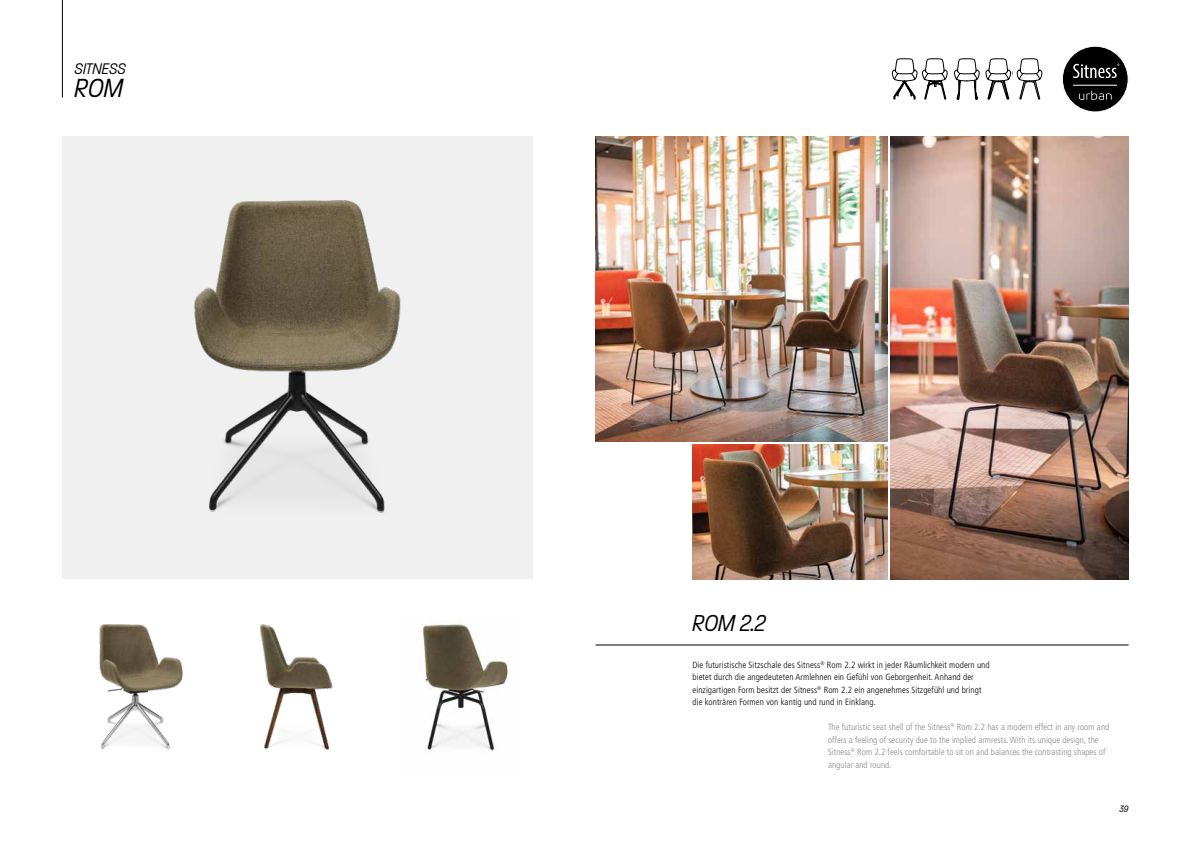
<style>
.page{position:relative;width:1191px;height:842px;background:#fff}
.page>*{position:absolute;margin:0;border:0;box-sizing:border-box;transform-origin:0 0}
.t1{font:italic 300 28.4px "Paralucent Condensed";color:#000}
.t2{font:italic 300 25px "Paralucent Condensed";color:#000}
.t3{font:italic 300 16.7px "Paralucent Condensed";color:#000}
.t4{font:italic 300 10px "Paralucent Condensed";color:#000}
.t5{font:300 condensed 9px/12.5px "Frutiger LT";letter-spacing:.01em;color:#000}
.t6{font:300 condensed 9px/12.5px "Frutiger LT";letter-spacing:.005em;color:#868786}
</style>
<div class="page">
<div style="left:62px;top:136px;width:471px;height:443px;background:#f0f0f0"></div>
<img style="left:692px;top:444px;width:195px;height:135px">
<img style="left:890px;top:136px;width:238px;height:443px">
<img style="left:595px;top:136px;width:292px;height:305px">
<hr style="left:62px;top:0;width:1px;height:98px;background:#000">
<hr style="left:595px;top:645px;width:533px;height:1px;background:#000">
<img style="left:194px;top:200px;width:207px;height:313px">
<img style="left:99px;top:624px;width:84px;height:126px">
<svg style="left:892px;top:59px;width:55px;height:40px"></svg>
<svg style="left:954px;top:59px;width:88px;height:41px"></svg>
<img style="left:423px;top:624px;width:86px;height:127px">
<img style="left:260px;top:624px;width:73px;height:126px">
<svg style="left:1062px;top:46px;width:66px;height:66px"></svg>
<h3 class="t3" style="left:75px;top:59px;width:53px">SITNESS</h3>
<h1 class="t1" style="left:75px;top:72px;width:50px">ROM</h1>
<h2 class="t2" style="left:692px;top:609px;width:75px">ROM 2.2</h2>
<p class="t5" style="left:692px;top:658px;width:299px">Die futuristische Sitzschale des Sitness<sup>®</sup> Rom 2.2 wirkt in jeder Räumlichkeit modern und bietet durch die angedeuteten Armlehnen ein Gefühl von Geborgenheit. Anhand der einzigartigen Form besitzt der Sitness<sup>®</sup> Rom 2.2 ein angenehmes Sitzgefühl und bringt die konträren Formen von kantig und rund in Einklang.</p>
<p class="t6" style="left:828px;top:721px;width:283px">The futuristic seat shell of the Sitness<sup>®</sup> Rom 2.2 has a modern effect in any room and offers a feeling of security due to the implied armrests. With its unique design, the Sitness<sup>®</sup> Rom 2.2 feels comfortable to sit on and balances the contrasting shapes of angular and round.</p>
<p class="t4" style="left:1119px;top:803px;width:11px">39</p>
</div>
